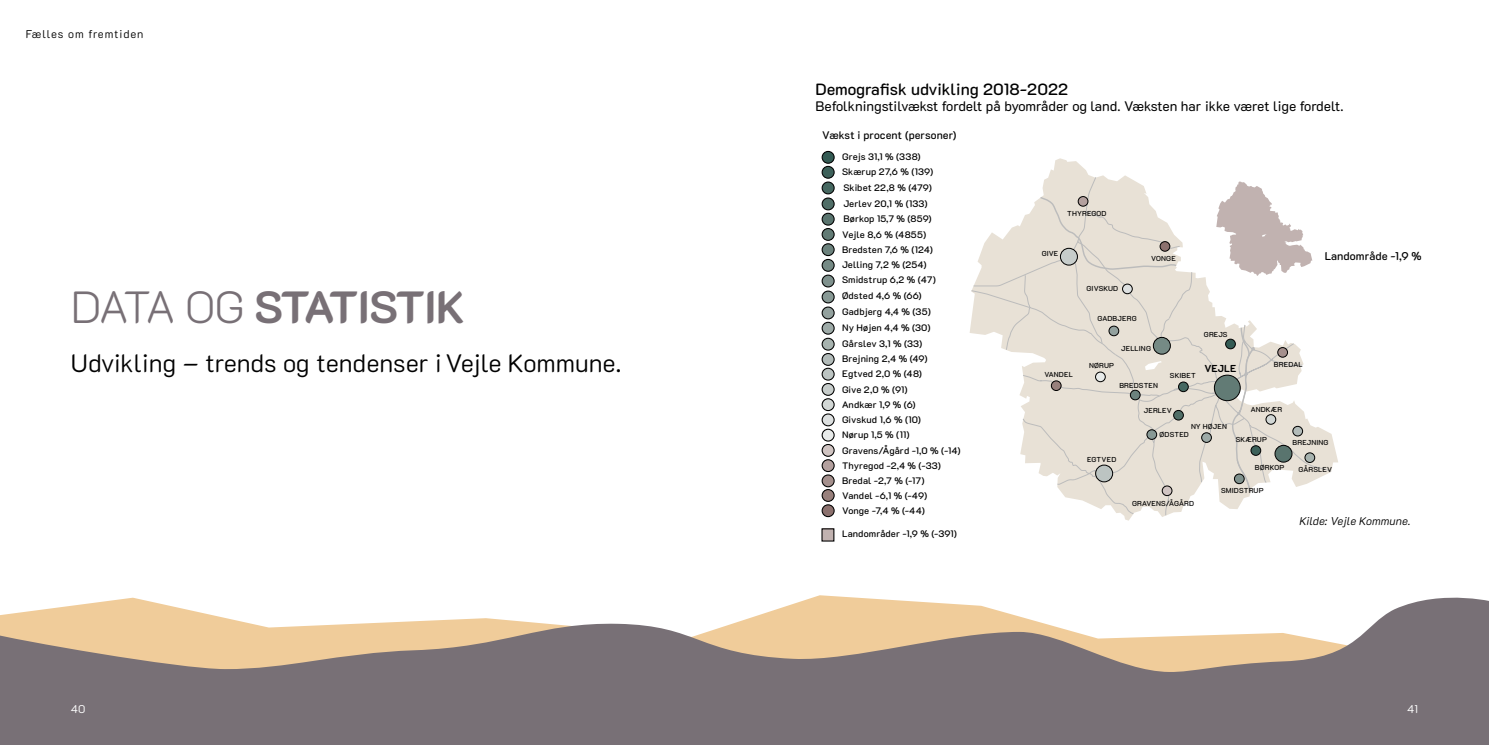
<style>
.page{position:relative;width:1489px;height:745px;background:#fff}
.page>*{position:absolute;margin:0;border:0;box-sizing:border-box;transform-origin:0 0}
.t1{font:700 45px "K2 D";letter-spacing:-.04em;color:#787076}
.t2{font:300 25px "K2 D";color:#000}
.t3{font:500 16.25px "K2 D";color:#000}
.t4{font:13.75px "K2 D";color:#000}
.t5{font:italic 300 11.25px "K2 D";letter-spacing:-.005em;color:#000}
.t6{font:300 11.25px "K2 D";letter-spacing:.08em;color:#000}
.t7{font:500 11.25px "K2 D";letter-spacing:.005em;color:#000}
.t8{font:300 11.25px "K2 D";color:#fff}
.t9{font:500 11px "K2 D";letter-spacing:.005em;color:#000}
.t10{font:700 10px "K2 D";letter-spacing:.005em;color:#000}
.t11{font:500 9.38px/14.9px "K2 D";letter-spacing:.01em;color:#000}
.t12{font:500 7.12px "K2 D";letter-spacing:.015em;color:#000}
.s1{font-weight:200}
</style>
<div class="page">
<div style="left:822px;top:151px;width:12px;height:12px;background:#345b54;border-radius:50%"></div>
<div style="left:821px;top:151px;width:13px;height:13px;border:1px solid #000;border-radius:50%"></div>
<div style="left:822px;top:166px;width:12px;height:12px;background:#3d615a;border-radius:50%"></div>
<div style="left:821px;top:166px;width:13px;height:13px;border:1px solid #000;border-radius:50%"></div>
<div style="left:822px;top:182px;width:12px;height:12px;background:#466861;border-radius:50%"></div>
<div style="left:821px;top:181px;width:13px;height:13px;border:1px solid #000;border-radius:50%"></div>
<svg style="left:822px;top:368px;width:12px;height:12px"></svg>
<div style="left:821px;top:367px;width:13px;height:13px;border:1px solid #000;border-radius:50%"></div>
<div style="left:822px;top:353px;width:12px;height:12px;background:#b2bbb9;border-radius:50%"></div>
<div style="left:821px;top:353px;width:13px;height:12px;border:1px solid #000;border-radius:50%"></div>
<div style="left:822px;top:243px;width:12px;height:12px;background:#6c827d;border-radius:50%"></div>
<div style="left:821px;top:243px;width:13px;height:13px;border:1px solid #000;border-radius:50%"></div>
<div style="left:822px;top:259px;width:12px;height:12px;background:#758a85;border-radius:50%"></div>
<div style="left:821px;top:259px;width:13px;height:12px;border:1px solid #000;border-radius:50%"></div>
<div style="left:822px;top:291px;width:12px;height:12px;background:#889995;border-radius:50%"></div>
<div style="left:821px;top:290px;width:13px;height:13px;border:1px solid #000;border-radius:50%"></div>
<div style="left:822px;top:275px;width:12px;height:12px;background:#7f918d;border-radius:50%"></div>
<div style="left:821px;top:274px;width:13px;height:13px;border:1px solid #000;border-radius:50%"></div>
<svg style="left:822px;top:429px;width:12px;height:12px"></svg>
<div style="left:821px;top:428px;width:13px;height:13px;border:1px solid #000;border-radius:50%"></div>
<div style="left:822px;top:198px;width:12px;height:12px;background:#506e67;border-radius:50%"></div>
<div style="left:821px;top:197px;width:13px;height:13px;border:1px solid #000;border-radius:50%"></div>
<div style="left:822px;top:383px;width:12px;height:12px;background:#c7cdcb;border-radius:50%"></div>
<div style="left:821px;top:383px;width:13px;height:12px;border:1px solid #000;border-radius:50%"></div>
<div style="left:822px;top:307px;width:12px;height:12px;background:#93a19e;border-radius:50%"></div>
<div style="left:821px;top:306px;width:13px;height:13px;border:1px solid #000;border-radius:50%"></div>
<svg style="left:822px;top:444px;width:12px;height:12px"></svg>
<div style="left:821px;top:443px;width:13px;height:13px;border:1px solid #000;border-radius:50%"></div>
<svg style="left:822px;top:489px;width:12px;height:12px"></svg>
<div style="left:821px;top:488px;width:13px;height:13px;border:1px solid #000;border-radius:50%"></div>
<div style="left:822px;top:213px;width:12px;height:12px;background:#59746e;border-radius:50%"></div>
<div style="left:821px;top:212px;width:13px;height:13px;border:1px solid #000;border-radius:50%"></div>
<div style="left:822px;top:398px;width:12px;height:12px;background:#d2d7d5;border-radius:50%"></div>
<div style="left:821px;top:398px;width:13px;height:13px;border:1px solid #000;border-radius:50%"></div>
<svg style="left:822px;top:322px;width:12px;height:12px"></svg>
<div style="left:821px;top:321px;width:13px;height:13px;border:1px solid #000;border-radius:50%"></div>
<div style="left:822px;top:459px;width:12px;height:12px;background:#b3a09e;border-radius:50%"></div>
<div style="left:821px;top:459px;width:13px;height:13px;border:1px solid #000;border-radius:50%"></div>
<div style="left:822px;top:504px;width:12px;height:12px;background:#8c716e;border-radius:50%"></div>
<div style="left:821px;top:504px;width:13px;height:13px;border:1px solid #000;border-radius:50%"></div>
<div style="left:822px;top:228px;width:12px;height:12px;background:#627b75;border-radius:50%"></div>
<div style="left:821px;top:228px;width:13px;height:13px;border:1px solid #000;border-radius:50%"></div>
<div style="left:822px;top:414px;width:12px;height:11px;background:#dde0e0;border-radius:50%"></div>
<div style="left:821px;top:413px;width:13px;height:13px;border:1px solid #000;border-radius:50%"></div>
<svg style="left:822px;top:338px;width:12px;height:12px"></svg>
<div style="left:821px;top:337px;width:13px;height:13px;border:1px solid #000;border-radius:50%"></div>
<div style="left:822px;top:474px;width:12px;height:12px;background:#a5908d;border-radius:50%"></div>
<div style="left:821px;top:474px;width:13px;height:13px;border:1px solid #000;border-radius:50%"></div>
<div style="left:822px;top:528px;width:11px;height:12px;background:#c1b2b0"></div>
<svg style="left:969px;top:158px;width:369px;height:314px"></svg>
<svg style="left:970px;top:176px;width:324px;height:344px"></svg>
<svg style="left:972px;top:181px;width:359px;height:325px"></svg>
<svg style="left:0;top:595px;width:1488px;height:149px;fill:#787076"></svg>
<p class="t6" style="left:26px;top:28px;width:119px">Fælles om fremtiden</p>
<h1 class="t1" style="left:71px;top:280px;width:395px"><span class="s1">DATA OG</span> STATISTIK</h1>
<h2 class="t2" style="left:71px;top:348px;width:551px">Udvikling – trends og tendenser i Vejle Kommune.</h2>
<h3 class="t3" style="left:815px;top:80px;width:254px">Demografisk udvikling 2018-2022</h3>
<h3 class="t4" style="left:815px;top:98px;width:529px">Befolkningstilvækst fordelt på byområder og land. Væksten har ikke været lige fordelt.</h3>
<p class="t9" style="left:822px;top:129px;width:136px">Vækst i procent (personer)</p>
<p class="t11" style="left:842px;top:149px;width:93px">Grejs 31,1 % (338)<br>Skærup 27,6 % (139)</p>
<p class="t11" style="left:843px;top:211px;width:90px">Børkop 15,7 % (859)</p>
<p class="t11" style="left:843px;top:180px;width:90px">Skibet 22,8 % (479)</p>
<p class="t11" style="left:843px;top:196px;width:86px">Jerlev 20,1 % (133)</p>
<p class="t12" style="left:1067px;top:209px;width:41px">THYREGOD</p>
<p class="t11" style="left:842px;top:227px;width:86px">Vejle 8,6 % (4855)</p>
<p class="t11" style="left:842px;top:242px;width:92px;line-height:14.5px">Bredsten 7,6 % (124)<br>Jelling 7,2 % (254)</p>
<p class="t11" style="left:842px;top:288px;width:81px">Ødsted 4,6 % (66)</p>
<p class="t11" style="left:842px;top:272px;width:95px">Smidstrup 6,2 % (47)</p>
<p class="t11" style="left:842px;top:304px;width:90px">Gadbjerg 4,4 % (35)</p>
<p class="t11" style="left:842px;top:319px;width:90px">Ny Højen 4,4 % (30)</p>
<p class="t11" style="left:842px;top:335px;width:82px">Gårslev 3,1 % (33)</p>
<p class="t11" style="left:842px;top:351px;width:87px">Brejning 2,4 % (49)</p>
<p class="t11" style="left:842px;top:366px;width:81px">Egtved 2,0 % (48)</p>
<p class="t11" style="left:842px;top:381px;width:67px">Give 2,0 % (91)</p>
<p class="t11" style="left:842px;top:397px;width:75px">Andkær 1,9 % (6)</p>
<p class="t11" style="left:842px;top:412px;width:80px">Givskud 1,6 % (10)</p>
<p class="t11" style="left:842px;top:426px;width:69px">Nørup 1,5 % (11)</p>
<p class="t11" style="left:842px;top:442px;width:120px">Gravens/Ågård -1,0 % (-14)</p>
<p class="t11" style="left:842px;top:487px;width:87px">Vandel -6,1 % (-49)</p>
<p class="t11" style="left:842px;top:458px;width:100px">Thyregod -2,4 % (-33)</p>
<p class="t11" style="left:842px;top:503px;width:84px">Vonge -7,4 % (-44)</p>
<p class="t11" style="left:842px;top:473px;width:84px">Bredal -2,7 % (-17)</p>
<p class="t11" style="left:842px;top:526px;width:116px">Landområder -1,9 % (-391)</p>
<p class="t12" style="left:1041px;top:249px;width:18px">GIVE</p>
<p class="t12" style="left:1044px;top:370px;width:30px">VANDEL</p>
<p class="t12" style="left:1086px;top:284px;width:33px">GIVSKUD</p>
<p class="t12" style="left:1151px;top:254px;width:26px">VONGE</p>
<p class="t12" style="left:1097px;top:314px;width:41px">GADBJERG</p>
<p class="t12" style="left:1121px;top:344px;width:31px">JELLING</p>
<p class="t12" style="left:1089px;top:361px;width:26px">NØRUP</p>
<p class="t12" style="left:1119px;top:381px;width:40px">BREDSTEN</p>
<p class="t12" style="left:1203px;top:330px;width:25px">GREJS</p>
<p class="t12" style="left:1169px;top:371px;width:27px">SKIBET</p>
<p class="t10" style="left:1204px;top:362px;width:34px">VEJLE</p>
<p class="t12" style="left:1273px;top:360px;width:30px">BREDAL</p>
<p class="t12" style="left:1143px;top:406px;width:30px">JERLEV</p>
<p class="t12" style="left:1250px;top:405px;width:33px">ANDKÆR</p>
<p class="t12" style="left:1190px;top:422px;width:37px">NY HØJEN</p>
<p class="t7" style="left:1324px;top:250px;width:98px">Landområde -1,9 %</p>
<p class="t12" style="left:1087px;top:455px;width:31px">EGTVED</p>
<p class="t12" style="left:1159px;top:430px;width:31px">ØDSTED</p>
<p class="t12" style="left:1131px;top:499px;width:64px">GRAVENS/ÅGÅRD</p>
<p class="t12" style="left:1235px;top:435px;width:33px">SKÆRUP</p>
<p class="t12" style="left:1254px;top:463px;width:31px">BØRKOP</p>
<p class="t12" style="left:1221px;top:485px;width:44px">SMIDSTRUP</p>
<p class="t12" style="left:1292px;top:438px;width:37px">BREJNING</p>
<p class="t12" style="left:1298px;top:465px;width:35px">GÅRSLEV</p>
<p class="t5" style="left:1299px;top:514px;width:113px">Kilde: Vejle Kommune.</p>
<p class="t8" style="left:71px;top:701px;width:16px">40</p>
<p class="t8" style="left:1407px;top:701px;width:12px">41</p>
</div>
